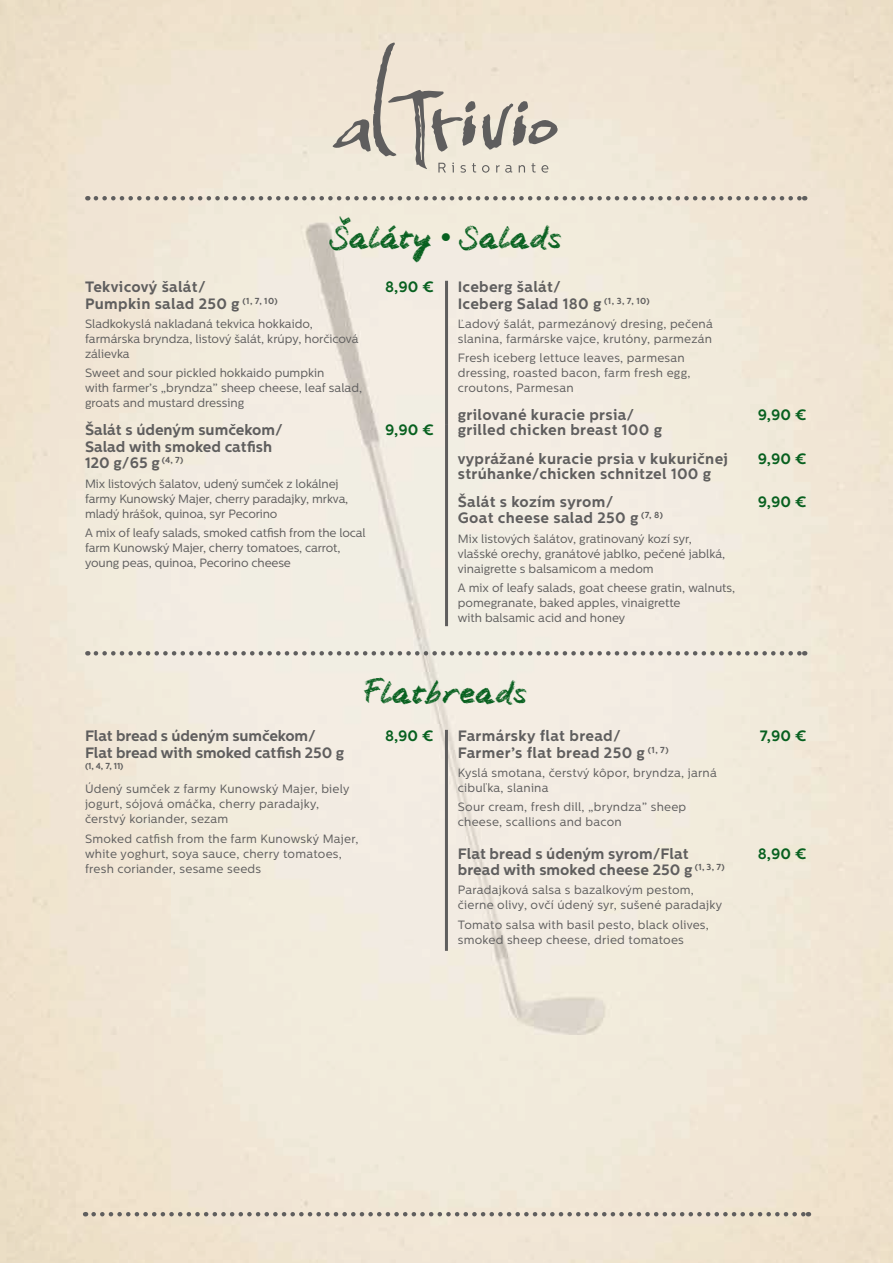
<style>
.page{position:relative;width:893px;height:1263px;background:#fff}
.page>*{position:absolute;margin:0;border:0;box-sizing:border-box;transform-origin:0 0}
.t1{font:31.5px "Pedell";color:#07601f}
.t2{font:700 15px/16.5px "Centrale Sans";letter-spacing:.02em;color:#5f5e5e}
.t3{font:700 15px/16.5px "Centrale Sans";color:#5f5e5e}
.t4{font:700 15px/16.5px "Centrale Sans";letter-spacing:-.01em;color:#5f5e5e}
.t5{font:700 15px "Centrale Sans";color:#07601f}
.t6{font:12px/15px "Centrale Sans";color:#5f5e5e}
.t7{font:12px/15px "Centrale Sans";letter-spacing:.02em;color:#5f5e5e}
.t8{font:700 8.7px "Centrale Sans";color:#5f5e5e}
.s1{font-family:"Centrale Sans";font-weight:700}
</style>
<div class="page">
<img style="left:0;top:0;width:893px;height:1263px">
<svg style="left:96px;top:196px;width:709px;height:4px;background:#b2ada4"></svg>
<svg style="left:96px;top:651px;width:709px;height:4px;background:#b3b0a9"></svg>
<svg style="left:333px;top:43px;width:225px;height:130px;background:#dbd2c4"></svg>
<hr style="left:445px;top:281px;width:3px;height:143px;background:#5f5e5e">
<hr style="left:445px;top:424px;width:3px;height:202px;background:#5f5e5e">
<svg style="left:94px;top:1212px;width:715px;height:4px;background:#b1aaa0"></svg>
<hr style="left:445px;top:730px;width:3px;height:221px;background:#5f5e5e">
<h1 class="t1" style="left:329px;top:219px;width:234px">Šaláty <span class="s1">•</span> Salads</h1>
<p class="t2" style="left:85px;top:279px;width:194px">Tekvicový šalát/<br>Pumpkin salad 250 g <sup>(1,</sup> <sup>7,</sup> <sup>10)</sup></p>
<p class="t6" style="left:85px;top:316px;width:275px">Sladkokyslá nakladaná tekvica hokkaido, farmárska bryndza, listový šalát, krúpy, horčicová zálievka</p>
<p class="t6" style="left:85px;top:365px;width:278px">Sweet and sour pickled hokkaido pumpkin<br>with farmer’s „bryndza” sheep cheese, leaf salad, groats and mustard dressing</p>
<p class="t3" style="left:85px;top:422px;width:199px">Šalát s údeným sumčekom/<br>Salad with smoked catfish<br>120 g/65 g <sup>(4,</sup> <sup>7)</sup></p>
<p class="t6" style="left:85px;top:476px;width:265px">Mix listových šalatov, udený sumček z lokálnej farmy Kunowský Majer, cherry paradajky, mrkva, mladý hrášok, quinoa, syr Pecorino</p>
<p class="t6" style="left:85px;top:525px;width:282px">A mix of leafy salads, smoked catfish from the local farm Kunowský Majer, cherry tomatoes, carrot, young peas, quinoa, Pecorino cheese</p>
<p class="t5" style="left:385px;top:278px;width:50px">8,90 €</p>
<p class="t5" style="left:385px;top:421px;width:50px">9,90 €</p>
<p class="t2" style="left:458px;top:279px;width:193px">Iceberg šalát/<br>Iceberg Salad 180 g <sup>(1,</sup> <sup>3,</sup> <sup>7,</sup> <sup>10)</sup></p>
<p class="t7" style="left:458px;top:316px;width:257px">Ľadový šalát, parmezánový dresing, pečená slanina, farmárske vajce, krutóny, parmezán</p>
<p class="t7" style="left:458px;top:350px;width:234px">Fresh iceberg lettuce leaves, parmesan dressing, roasted bacon, farm fresh egg, croutons, Parmesan</p>
<p class="t2" style="left:458px;top:408px;width:206px;line-height:15px">grilované kuracie prsia/ grilled chicken breast 100 g</p>
<p class="t5" style="left:758px;top:406px;width:50px">9,90 €</p>
<p class="t2" style="left:458px;top:451px;width:272px;line-height:15px">vyprážané kuracie prsia v kukuričnej strúhanke/chicken schnitzel 100 g</p>
<p class="t5" style="left:758px;top:449px;width:50px">9,90 €</p>
<p class="t2" style="left:458px;top:493px;width:207px">Šalát s kozím syrom/<br>Goat cheese salad 250 g <sup>(7,</sup> <sup>8)</sup></p>
<p class="t6" style="left:458px;top:531px;width:269px">Mix listových šalátov, gratinovaný kozí syr, vlašské orechy, granátové jablko, pečené jablká, vinaigrette s balsamicom a medom</p>
<p class="t6" style="left:458px;top:580px;width:279px">A mix of leafy salads, goat cheese gratin, walnuts, pomegranate, baked apples, vinaigrette<br>with balsamic acid and honey</p>
<p class="t5" style="left:758px;top:493px;width:50px">9,90 €</p>
<h1 class="t1" style="left:364px;top:674px;width:165px">Flatbreads</h1>
<p class="t4" style="left:85px;top:728px;width:261px">Flat bread s údeným sumčekom/<br>Flat bread with smoked catfish 250 g</p>
<p class="t8" style="left:85px;top:761px;width:40px">(1, 4, 7, 11)</p>
<p class="t7" style="left:85px;top:782px;width:266px">Údený sumček z farmy Kunowský Majer, biely jogurt, sójová omáčka, cherry paradajky, čerstvý koriander, sezam</p>
<p class="t7" style="left:85px;top:831px;width:275px">Smoked catfish from the farm Kunowský Majer, white yoghurt, soya sauce, cherry tomatoes, fresh coriander, sesame seeds</p>
<p class="t5" style="left:385px;top:727px;width:50px">8,90 €</p>
<p class="t2" style="left:458px;top:728px;width:212px">Farmársky flat bread/<br>Farmer’s flat bread 250 g <sup>(1,</sup> <sup>7)</sup></p>
<p class="t7" style="left:458px;top:765px;width:260px">Kyslá smotana, čerstvý kôpor, bryndza, jarná cibuľka, slanina</p>
<p class="t7" style="left:458px;top:799px;width:230px">Sour cream, fresh dill, „bryndza” sheep cheese, scallions and bacon</p>
<p class="t3" style="left:458px;top:845px;width:268px">Flat bread s údeným syrom/Flat bread with smoked cheese 250 g <sup>(1,</sup> <sup>3,</sup> <sup>7)</sup></p>
<p class="t7" style="left:458px;top:883px;width:266px">Paradajková salsa s bazalkovým pestom, čierne olivy, ovčí údený syr, sušené paradajky</p>
<p class="t7" style="left:458px;top:917px;width:253px">Tomato salsa with basil pesto, black olives, smoked sheep cheese, dried tomatoes</p>
<p class="t5" style="left:760px;top:727px;width:48px">7,90 €</p>
<p class="t5" style="left:758px;top:844px;width:50px">8,90 €</p>
</div>
